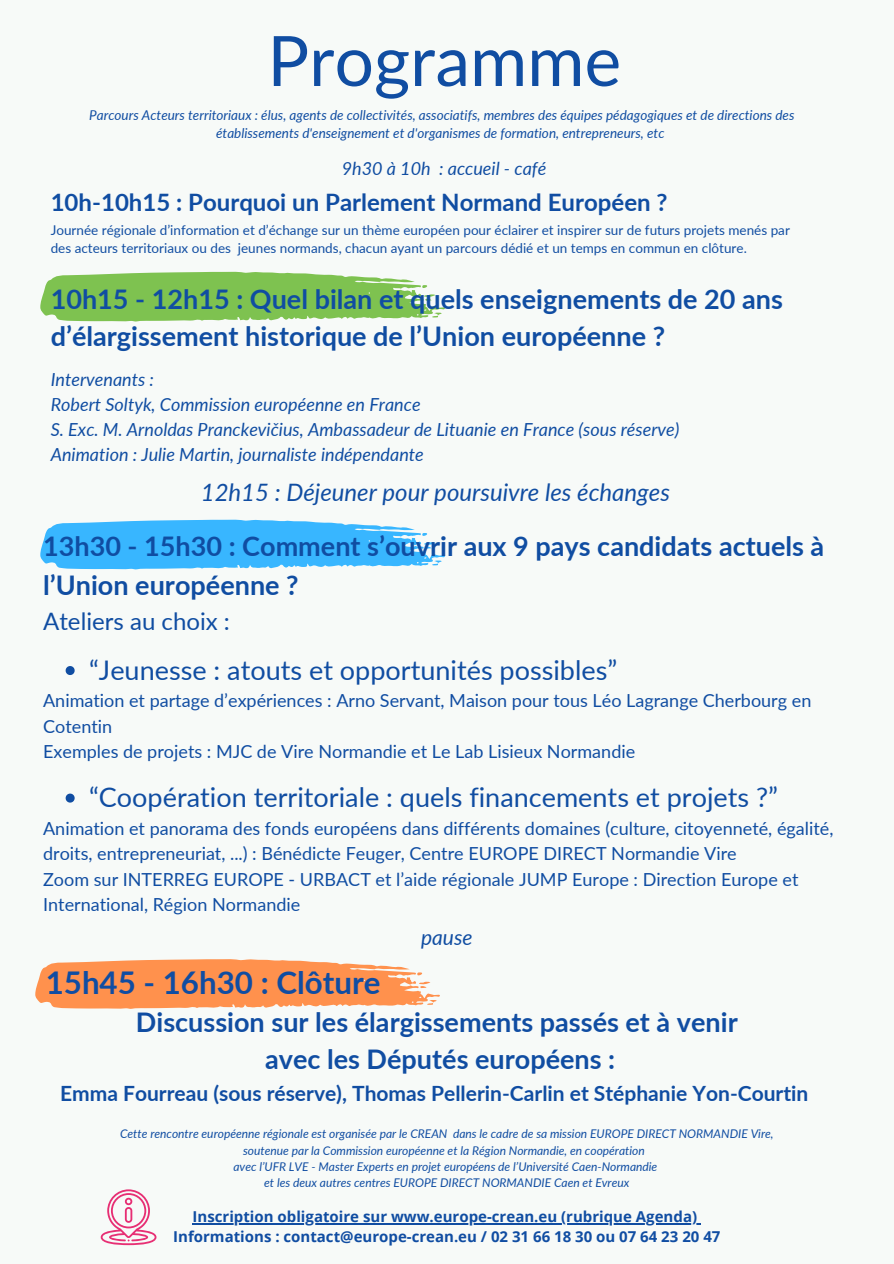
<style>
.page{position:relative;width:894px;height:1264px;background:#fff}
.page>*{position:absolute;margin:0;border:0;box-sizing:border-box;transform-origin:0 0}
.t1{font:69.45px "Lato";color:#104da2}
.t2{font:700 31.35px "Lato";color:#104da2}
.t3{font:700 27px/37.2px "Lato";color:#104da2}
.t4{font:27px "Lato";color:#104da2}
.t5{font:700 24px "Lato";color:#104da2}
.t6{font:italic 24px "Lato";color:#104da2}
.t7{font:24px "Lato";color:#104da2}
.t8{font:700 21px "Lato";color:#104da2}
.t9{font:italic 21px "Lato";color:#104da2}
.t10{font:18px/25.5px "Lato";color:#104da2}
.t11{font:italic 18px "Lato";color:#104da2}
.t12{font:700 15px "Open Sans";color:#104da2}
.t13{font:13.5px/18px "Lato";color:#104da2}
.t14{font:italic 13.5px/18px "Lato";color:#104da2;text-align:center}
.t15{font:italic 12px "Lato";color:#104da2}
</style>
<div class="page">
<div style="left:0;top:0;width:893px;height:1263px;background:#f7faf8"></div>
<svg style="left:40px;top:519px;width:405px;height:50px"></svg>
<svg style="left:66px;top:666px;width:9px;height:9px"></svg>
<svg style="left:66px;top:793px;width:9px;height:9px"></svg>
<svg style="left:40px;top:271px;width:405px;height:51px"></svg>
<svg style="left:35px;top:959px;width:405px;height:50px"></svg>
<svg style="left:101px;top:1189px;width:55px;height:56px"></svg>
<hr style="left:192px;top:1222px;width:505px;height:2px;background:#104da2">
<p class="t1" style="left:267px;top:17px;width:355px">Programme</p>
<p class="t14" style="left:89px;top:106px;width:706px">Parcours Acteurs territoriaux : élus, agents de collectivités, associatifs, membres des équipes pédagogiques et de directions des établissements d'enseignement et d'organismes de formation, entrepreneurs, etc</p>
<h5 class="t11" style="left:341px;top:157px;width:206px">9h30 à 10h : accueil - café</h5>
<p class="t5" style="left:51px;top:188px;width:618px">10h-10h15 : Pourquoi un Parlement Normand Européen ?</p>
<p class="t13" style="left:51px;top:220px;width:740px">Journée régionale d’information et d’échange sur un thème européen pour éclairer et inspirer sur de futurs projets menés par des acteurs territoriaux ou des jeunes normands, chacun ayant un parcours dédié et un temps en commun en clôture.</p>
<p class="t3" style="left:51px;top:279px;width:733px">10h15 - 12h15 : Quel bilan et quels enseignements de 20 ans d’élargissement historique de l’Union européenne ?</p>
<h3 class="t11" style="left:51px;top:368px;width:105px">Intervenants :</h3>
<p class="t11" style="left:51px;top:393px;width:371px">Robert Soltyk, Commission européenne en France</p>
<p class="t11" style="left:51px;top:418px;width:630px">S. Exc. M. Arnoldas Pranckevičius, Ambassadeur de Lituanie en France (sous réserve)</p>
<p class="t11" style="left:51px;top:443px;width:374px">Animation : Julie Martin, journaliste indépendante</p>
<p class="t6" style="left:201px;top:477px;width:470px">12h15 : Déjeuner pour poursuivre les échanges</p>
<h1 class="t3" style="left:43px;top:527px;width:782px;line-height:38.2px">13h30 - 15h30 : Comment s’ouvrir aux 9 pays candidats actuels à l’Union européenne ?</h1>
<h1 class="t7" style="left:43px;top:606px;width:188px">Ateliers au choix :</h1>
<p class="t4" style="left:89px;top:653px;width:529px">“Jeunesse : atouts et opportunités possibles”</p>
<p class="t10" style="left:43px;top:687px;width:769px">Animation et partage d’expériences : Arno Servant, Maison pour tous Léo Lagrange Cherbourg en<br>Cotentin</p>
<h4 class="t10" style="left:43px;top:738px;width:593px">Exemples de projets : MJC de Vire Normandie et Le Lab Lisieux Normandie</h4>
<p class="t4" style="left:89px;top:780px;width:690px">“Coopération territoriale : quels financements et projets ?”</p>
<p class="t10" style="left:43px;top:815px;width:791px">Animation et panorama des fonds européens dans différents domaines (culture, citoyenneté, égalité, droits, entrepreneuriat, ...) : Bénédicte Feuger, Centre EUROPE DIRECT Normandie Vire</p>
<h2 class="t10" style="left:43px;top:866px;width:756px">Zoom sur INTERREG EUROPE - URBACT et l’aide régionale JUMP Europe : Direction Europe et<br>International, Région Normandie</h2>
<p class="t9" style="left:421px;top:924px;width:53px">pause</p>
<p class="t2" style="left:46px;top:963px;width:336px">15h45 - 16h30 : Clôture</p>
<p class="t3" style="left:136px;top:1003px;width:603px;text-align:center">Discussion sur les élargissements passés et à venir avec les Députés européens :</p>
<p class="t8" style="left:60px;top:1080px;width:749px">Emma Fourreau (sous réserve), Thomas Pellerin-Carlin et Stéphanie Yon-Courtin</p>
<p class="t15" style="left:120px;top:1126px;width:654px">Cette rencontre européenne régionale est organisée par le CREAN dans le cadre de sa mission EUROPE DIRECT NORMANDIE Vire,</p>
<p class="t15" style="left:243px;top:1142px;width:403px">soutenue par la Commission européenne et la Région Normandie, en coopération</p>
<p class="t15" style="left:233px;top:1158px;width:425px">avec l’UFR LVE - Master Experts en projet européens de l’Université Caen-Normandie</p>
<p class="t15" style="left:264px;top:1174px;width:366px">et les deux autres centres EUROPE DIRECT NORMANDIE Caen et Evreux</p>
<h6 class="t12" style="left:192px;top:1205px;width:506px">Inscription obligatoire sur www.europe-crean.eu (rubrique Agenda)</h6>
<p class="t12" style="left:173px;top:1226px;width:548px">Informations : contact@europe-crean.eu / 02 31 66 18 30 ou 07 64 23 20 47</p>
</div>
